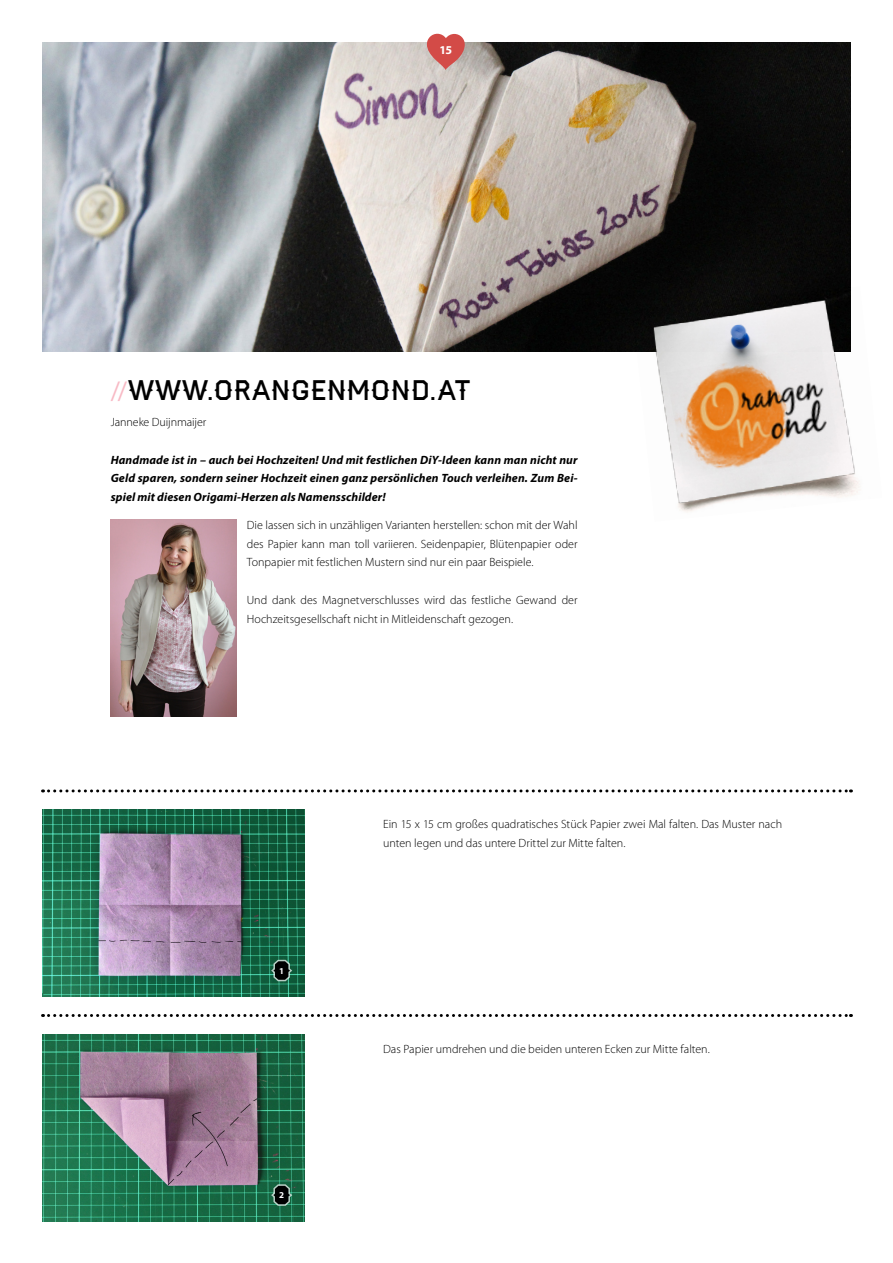
<style>
.page{position:relative;width:893px;height:1263px;background:#fff}
.page>*{position:absolute;margin:0;border:0;box-sizing:border-box;transform-origin:0 0}
.t1{font:27px "Haymaker";letter-spacing:-.005em;color:#000}
.t2{font:300 12px/18.8px "Myriad Pro";color:#000}
.t3{font:italic 700 12px/18.8px "Myriad Pro";letter-spacing:.01em;color:#000;text-align:justify}
.t4{font:700 12px "Myriad Pro";color:#fff}
.t5{font:700 9px "Myriad Pro";color:#fff}
.s1{font-family:"Myriad Pro";color:#f8bac5}
</style>
<div class="page">
<img style="left:43px;top:43px;width:807px;height:308px">
<svg style="left:43px;top:789px;width:808px;height:3px"></svg>
<svg style="left:43px;top:1014px;width:808px;height:3px"></svg>
<img style="left:632px;top:287px;width:228px;height:225px">
<img style="left:666px;top:346px;width:173px;height:132px">
<img style="left:111px;top:520px;width:126px;height:196px">
<img style="left:43px;top:1034px;width:262px;height:187px">
<svg style="left:269px;top:1183px;width:26px;height:24px"></svg>
<img style="left:43px;top:810px;width:262px;height:187px">
<svg style="left:269px;top:958px;width:26px;height:25px"></svg>
<svg style="left:427px;top:34px;width:38px;height:36px"></svg>
<p class="t4" style="left:439px;top:42px;width:14px">15</p>
<h1 class="t1" style="left:111px;top:381px;width:361px"><span class="s1">//</span>WWW.ORANGENMOND.AT</h1>
<p class="t2" style="left:111px;top:413px;width:97px">Janneke Duijnmaijer</p>
<p class="t3" style="left:111px;top:450px;width:468px">Handmade ist in – auch bei Hochzeiten! Und mit festlichen DiY-Ideen kann man nicht nur Geld sparen, sondern seiner Hochzeit einen ganz persönlichen Touch verleihen. Zum Bei&shy;spiel mit diesen Origami-Herzen als Namensschilder!</p>
<p class="t2" style="left:247px;top:516px;width:332px;text-align:justify">Die lassen sich in unzähligen Varianten herstellen: schon mit der Wahl des Papier kann man toll variieren. Seidenpapier, Blütenpapier oder Tonpapier mit festlichen Mustern sind nur ein paar Beispiele.</p>
<p class="t2" style="left:247px;top:591px;width:332px">Und dank des Magnetverschlusses wird das festliche Gewand der<br>Hochzeitsgesellschaft nicht in Mitleidenschaft gezogen.</p>
<p class="t5" style="left:279px;top:965px;width:6px">1</p>
<p class="t5" style="left:279px;top:1189px;width:6px">2</p>
<p class="t2" style="left:383px;top:815px;width:400px">Ein 15 x 15 cm großes quadratisches Stück Papier zwei Mal falten. Das Muster nach unten legen und das untere Drittel zur Mitte falten.</p>
<p class="t2" style="left:383px;top:1040px;width:328px">Das Papier umdrehen und die beiden unteren Ecken zur Mitte falten.</p>
</div>
